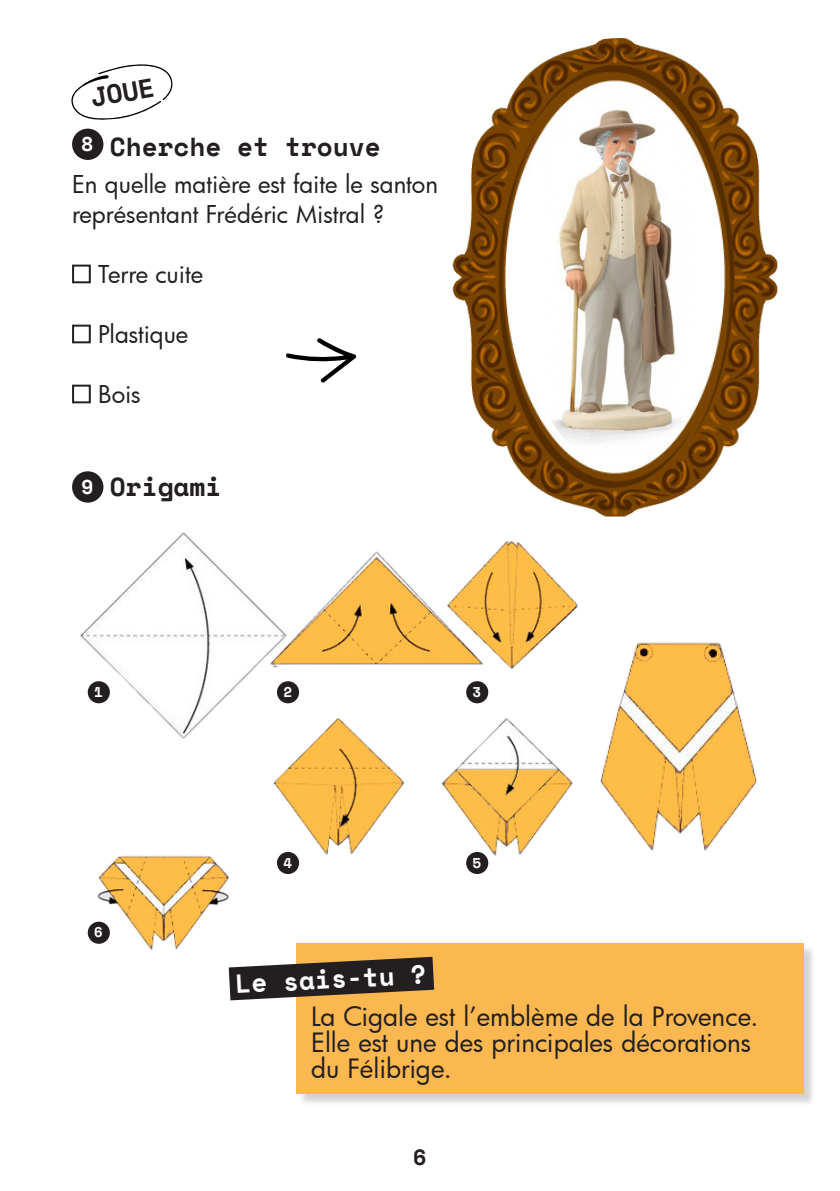
<style>
.page{position:relative;width:840px;height:1191px;background:#fff}
.page>*{position:absolute;margin:0;border:0;box-sizing:border-box;transform-origin:0 0}
.t1{font:700 26.4px "Space Mono";color:#231f20}
.t2{font:26px/26px "Futura";color:#231f20}
.t3{font:700 26px "Space Mono";color:#231f20}
.t4{font:700 26px "Space Mono";color:#fff}
.t5{font:24px/30px "Futura";letter-spacing:-.005em;color:#231f20}
.t6{font:700 22px "Space Mono";color:#231f20}
.t7{font:700 20px "Space Mono";color:#fff}
.t8{font:700 14.2px "Space Mono";color:#fff}
</style>
<div class="page">
<div style="left:72px;top:265px;width:19px;height:18px;border:2px solid #231f20"></div>
<div style="left:72px;top:325px;width:19px;height:18px;border:2px solid #231f20"></div>
<div style="left:72px;top:385px;width:19px;height:18px;border:2px solid #231f20"></div>
<img style="left:450px;top:38px;width:344px;height:486px;border-radius:172px">
<img style="left:543px;top:90px;width:147px;height:362px">
<svg style="left:286px;top:338px;width:70px;height:45px"></svg>
<div style="left:298px;top:944px;width:518px;height:162px;background:#231f20;opacity:.2"></div>
<div style="left:296px;top:943px;width:506px;height:150px;background:#fcb850"></div>
<svg style="left:228px;top:961px;width:206px;height:39px"></svg>
<svg style="left:71px;top:64px;width:101px;height:56px"></svg>
<img style="left:600px;top:642px;width:157px;height:209px">
<div style="left:72px;top:129px;width:31px;height:31px;background:#231f20;border-radius:50%"></div>
<div style="left:72px;top:471px;width:31px;height:31px;background:#231f20;border-radius:50%"></div>
<img style="left:80px;top:532px;width:498px;height:429px">
<div style="left:88px;top:681px;width:22px;height:22px;background:#231f20;border-radius:50%"></div>
<div style="left:277px;top:681px;width:22px;height:22px;background:#231f20;border-radius:50%"></div>
<div style="left:88px;top:921px;width:22px;height:22px;background:#231f20;border-radius:50%"></div>
<div style="left:466px;top:852px;width:22px;height:22px;background:#231f20;border-radius:50%"></div>
<div style="left:277px;top:852px;width:22px;height:22px;background:#231f20;border-radius:50%"></div>
<div style="left:466px;top:681px;width:22px;height:22px;background:#231f20;border-radius:50%"></div>
<p class="t1" style="left:87px;top:78px;width:66px;rotate:-10deg">JOUE</p>
<p class="t7" style="left:81px;top:129px;width:14px">8</p>
<p class="t3" style="left:110px;top:127px;width:272px">Cherche et trouve</p>
<p class="t5" style="left:72px;top:169px;width:367px">En quelle matière est faite le santon représentant Frédéric Mistral ?</p>
<p class="t5" style="left:98px;top:259px;width:106px">Terre cuite</p>
<p class="t5" style="left:98px;top:319px;width:92px">Plastique</p>
<p class="t5" style="left:98px;top:379px;width:44px">Bois</p>
<p class="t7" style="left:81px;top:471px;width:14px">9</p>
<p class="t3" style="left:110px;top:467px;width:113px">Origami</p>
<p class="t8" style="left:94px;top:681px;width:10px">1</p>
<p class="t8" style="left:283px;top:681px;width:10px">2</p>
<p class="t8" style="left:472px;top:681px;width:10px">3</p>
<p class="t8" style="left:94px;top:921px;width:10px">6</p>
<p class="t8" style="left:283px;top:852px;width:10px">4</p>
<p class="t8" style="left:472px;top:852px;width:10px">5</p>
<p class="t4" style="left:234px;top:964px;width:192px;rotate:-3deg">Le sais-tu ?</p>
<p class="t2" style="left:311px;top:1003px;width:448px">La Cigale est l’emblème de la Provence.</p>
<p class="t2" style="left:311px;top:1029px;width:441px">Elle est une des principales décorations du Félibrige.</p>
<p class="t6" style="left:413px;top:1140px;width:15px">6</p>
</div>
